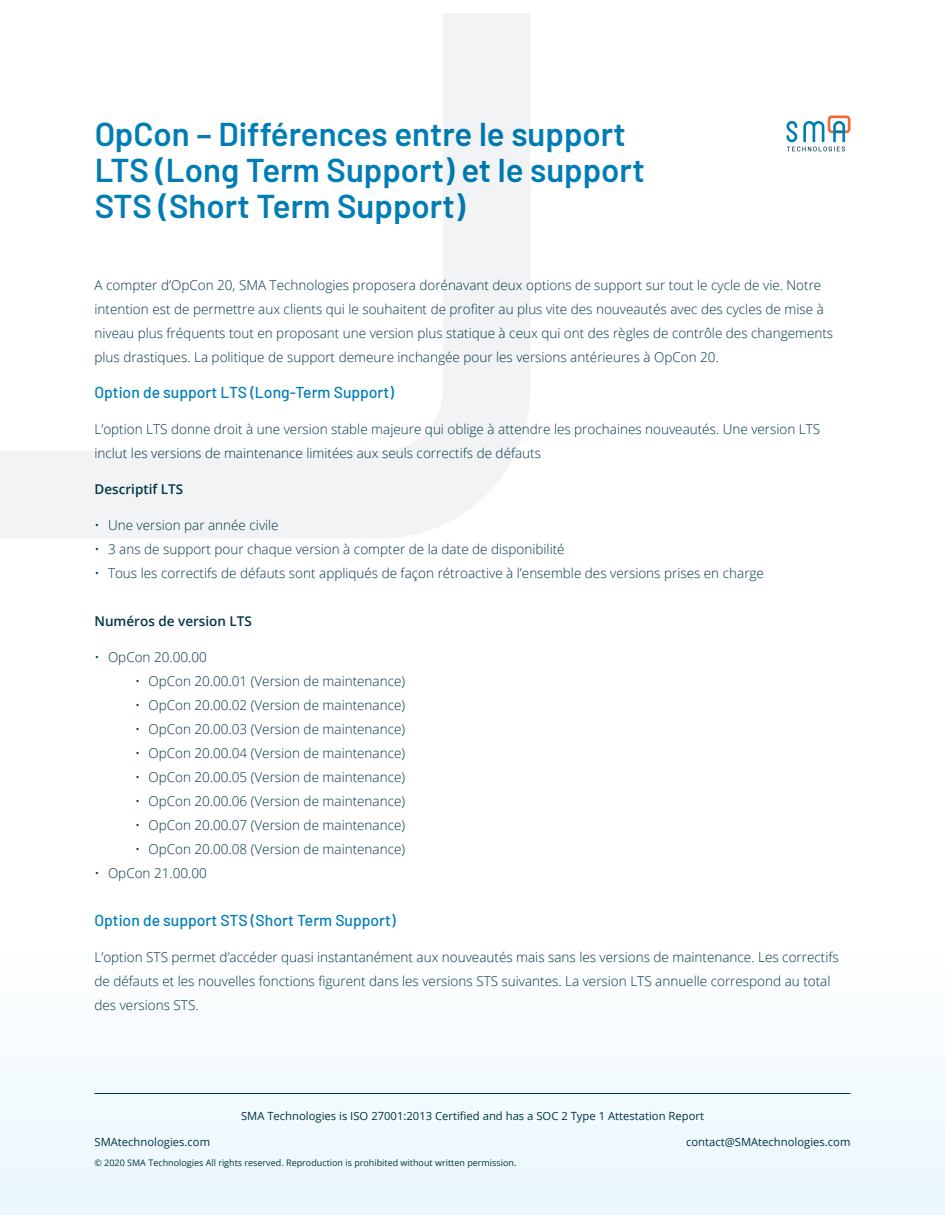
<style>
.page{position:relative;width:945px;height:1215px;background:#fff}
.page>*{position:absolute;margin:0;border:0;box-sizing:border-box;transform-origin:0 0}
.t1{font:600 33px/36px "Barlow";color:#007db5}
.body_text{font:500 15.75px "Barlow";color:#007db5}
.body_text-2{font:300 13.5px/24px "Open Sans";color:#003543}
.body_text-3{font:600 13.5px "Open Sans";color:#003543}
.t2{font:11.25px "Open Sans";color:#003543}
.t3{font:9px "Open Sans";color:#003543}
</style>
<div class="page">
<div style="left:0;top:806px;width:945px;height:409px;background:linear-gradient(to right,#f8fcfe,#f8fcfe)"></div>
<hr style="left:94px;top:1093px;width:756px;height:1px;background:#003543">
<svg style="left:787px;top:115px;width:63px;height:36px"></svg>
<svg style="left:0;top:14px;width:530px;height:524px"></svg>
<h1 class="t1" style="left:94px;top:113px;width:552px">OpCon – Différences entre le support<br>LTS (Long Term Support) et le support<br>STS (Short Term Support)</h1>
<p class="body_text-2" style="left:94px;top:272px;width:740px">A compter d’OpCon 20, SMA Technologies proposera dorénavant deux options de support sur tout le cycle de vie. Notre intention est de permettre aux clients qui le souhaitent de profiter au plus vite des nouveautés avec des cycles de mise à niveau plus fréquents tout en proposant une version plus statique à ceux qui ont des règles de contrôle des changements plus drastiques. La politique de support demeure inchangée pour les versions antérieures à OpCon 20.</p>
<p class="body_text" style="left:94px;top:382px;width:301px">Option de support LTS (Long-Term Support)</p>
<p class="body_text-2" style="left:94px;top:416px;width:727px">L’option LTS donne droit à une version stable majeure qui oblige à attendre les prochaines nouveautés. Une version LTS inclut les versions de maintenance limitées aux seuls correctifs de défauts</p>
<p class="body_text-3" style="left:94px;top:479px;width:90px">Descriptif LTS</p>
<p class="body_text-2" style="left:94px;top:512px;width:186px">• Une version par année civile</p>
<p class="body_text-2" style="left:94px;top:536px;width:472px">• 3 ans de support pour chaque version à compter de la date de disponibilité</p>
<p class="body_text-2" style="left:94px;top:560px;width:671px">• Tous les correctifs de défauts sont appliqués de façon rétroactive à l’ensemble des versions prises en charge</p>
<p class="body_text-3" style="left:94px;top:611px;width:159px">Numéros de version LTS</p>
<p class="body_text-2" style="left:94px;top:644px;width:114px">• OpCon 20.00.00</p>
<p class="body_text-2" style="left:135px;top:668px;width:272px">• OpCon 20.00.01 (Version de maintenance)</p>
<p class="body_text-2" style="left:135px;top:692px;width:272px">• OpCon 20.00.02 (Version de maintenance)</p>
<p class="body_text-2" style="left:135px;top:716px;width:272px">• OpCon 20.00.03 (Version de maintenance)</p>
<p class="body_text-2" style="left:135px;top:740px;width:272px">• OpCon 20.00.04 (Version de maintenance)</p>
<p class="body_text-2" style="left:135px;top:764px;width:272px">• OpCon 20.00.05 (Version de maintenance)</p>
<p class="body_text-2" style="left:135px;top:788px;width:272px">• OpCon 20.00.06 (Version de maintenance)</p>
<p class="body_text-2" style="left:135px;top:812px;width:272px">• OpCon 20.00.07 (Version de maintenance)</p>
<p class="body_text-2" style="left:135px;top:836px;width:272px">• OpCon 20.00.08 (Version de maintenance)</p>
<p class="body_text-2" style="left:94px;top:860px;width:114px">• OpCon 21.00.00</p>
<p class="body_text" style="left:94px;top:910px;width:303px">Option de support STS (Short Term Support)</p>
<p class="body_text-2" style="left:94px;top:944px;width:746px">L’option STS permet d’accéder quasi instantanément aux nouveautés mais sans les versions de maintenance. Les correctifs de défauts et les nouvelles fonctions figurent dans les versions STS suivantes. La version LTS annuelle correspond au total des versions STS.</p>
<p class="t2" style="left:241px;top:1108px;width:464px">SMA Technologies is ISO 27001:2013 Certified and has a SOC 2 Type 1 Attestation Report</p>
<p class="t2" style="left:94px;top:1134px;width:117px">SMAtechnologies.com</p>
<p class="t3" style="left:94px;top:1156px;width:423px">© 2020 SMA Technologies All rights reserved. Reproduction is prohibited without written permission.</p>
<p class="t2" style="left:686px;top:1134px;width:166px">contact@SMAtechnologies.com</p>
</div>
